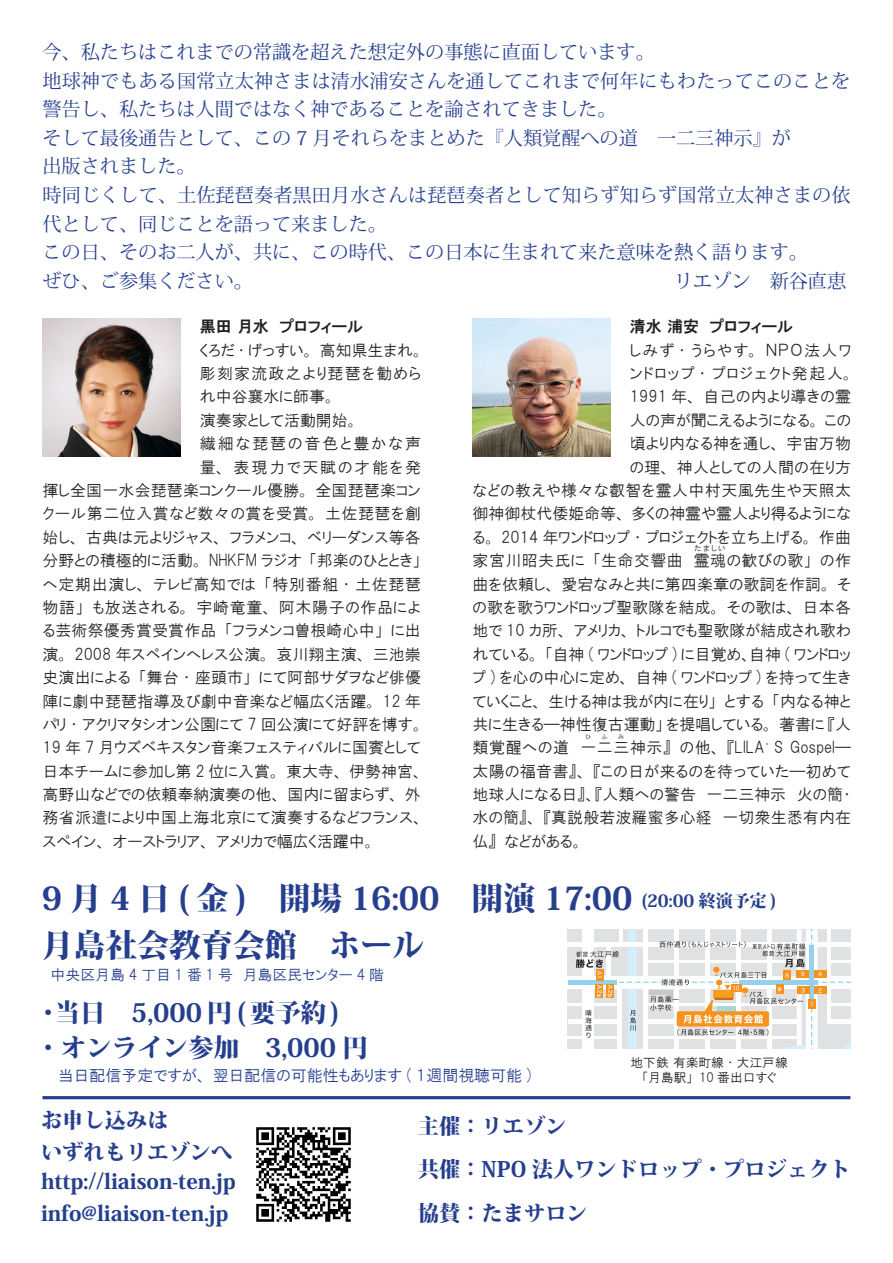
<style>
.page{position:relative;width:893px;height:1263px;background:#fff}
.page>*{position:absolute;margin:0;border:0;box-sizing:border-box;transform-origin:0 0}
.t1{font:800 31.95px "Koz Min Pr 6 N";color:#253f8e}
.t2{font:800 25.5px "Koz Min Pr 6 N";color:#253f8e}
.t3{font:800 21.3px "Koz Min Pr 6 N";color:#253f8e}
.t4{font:19.2px/28.5px "Koz Min Pr 6 N";color:#253f8e}
.t5{font:800 16.95px "Koz Min Pr 6 N";color:#253f8e}
.t6{font:15.9px/23.4px "HGP Gothic M";letter-spacing:.01em;color:#231f20}
.t7{font:15.9px "HGP Gothic M";letter-spacing:.03em;color:#231f20}
.t8{font:15.9px/23.4px "HGP Gothic M";letter-spacing:.04em;color:#231f20}
.t9{font:15.9px "HGP Gothic M";color:#253f8e}
.t10{font:15.9px/23.4px "HGP Gothic M";letter-spacing:.125em;color:#231f20;text-align:right}
.t11{font:15.9px "HGP Gothic M";letter-spacing:.035em;color:#231f20}
.t12{font:15.9px "HGP Gothic E";color:#231f20}
.t13{font:15.9px "HGP Gothic M";letter-spacing:.1em;color:#231f20}
.t14{font:15.9px "HGP Gothic M";letter-spacing:.095em;color:#231f20}
.t15{font:15.9px "HGP Gothic M";letter-spacing:.045em;color:#231f20}
.t16{font:14.85px "HGP Gothic M";color:#253f8e}
.t17{font:12.75px "HGP Gothic M";color:#231f20}
.t18{font:9.6px "HGP Gothic M";color:#231f20}
.t19{font:7.95px "HGP Gothic M";color:#231f20}
.t20{font:6.45px "HGP Gothic M";color:#231f20}
.t21{font:5.7px "HGP Soei Kakugothic UB";color:#fff}
.t22{font:5.1px "HGP Soei Kakugothic UB";color:#fff}
</style>
<div class="page">
<img style="left:43px;top:319px;width:138px;height:138px">
<img style="left:473px;top:319px;width:138px;height:138px">
<img style="left:256px;top:1127px;width:95px;height:95px">
<hr style="left:42px;top:1096px;width:808px;height:3px;background:#253f8e">
<div style="left:567px;top:929px;width:61px;height:120px;background:#e0e1e2"></div>
<hr style="left:568px;top:942px;width:283px;height:4px;background:#fff">
<hr style="left:568px;top:1002px;width:51px;height:3px;background:#fff">
<hr style="left:568px;top:1036px;width:51px;height:3px;background:#fff">
<hr style="left:568px;top:1019px;width:51px;height:4px;background:#fff">
<hr style="left:568px;top:980px;width:48px;height:4px;background:#95d1ec">
<svg style="left:576px;top:929px;width:275px;height:120px"></svg>
<p class="t4" style="left:43px;top:38px;width:614px">今、私たちはこれまでの常識を超えた想定外の事態に直面しています。</p>
<p class="t4" style="left:43px;top:67px;width:809px">地球神でもある国常立太神さまは清水浦安さんを通してこれまで何年にもわたってこのことを警告し、私たちは人間ではなく神であることを諭されてきました。</p>
<p class="t4" style="left:43px;top:124px;width:750px">そして最後通告として、この 7 月それらをまとめた『人類覚醒への道　一二三神示』が</p>
<p class="t4" style="left:43px;top:153px;width:155px">出版されました。</p>
<p class="t4" style="left:43px;top:181px;width:810px">時同じくして、土佐琵琶奏者黒田月水さんは琵琶奏者として知らず知らず国常立太神さまの依代として、同じことを語って来ました。</p>
<p class="t4" style="left:43px;top:238px;width:767px">この日、そのお二人が、共に、この時代、この日本に生まれて来た意味を熱く語ります。</p>
<p class="t12" style="left:200px;top:319px;width:165px">黒田月水　プロフィール</p>
<p class="t6" style="left:200px;top:338px;width:225px">くろだ・げっすい。高知県生まれ。彫刻家流政之より琵琶を勧められ中谷襄水に師事。</p>
<p class="t6" style="left:200px;top:408px;width:160px">演奏家として活動開始。</p>
<p class="t10" style="left:200px;top:432px;width:223px">繊細な琵琶の音色と豊かな声表現力で天賦の才能を発</p>
<p class="t6" style="left:200px;top:455px;width:28px">量、</p>
<p class="t6" style="left:43px;top:478px;width:380px">揮し全国一水会琵琶楽コンクール優勝。全国琵琶楽コン</p>
<p class="t11" style="left:43px;top:506px;width:380px">クール第二位入賞など数々の賞を受賞。土佐琵琶を創</p>
<p class="t6" style="left:43px;top:525px;width:380px">始し、古典は元よりジャス、フラメンコ、ベリーダンス等各</p>
<p class="t6" style="left:43px;top:549px;width:380px">分野との積極的に活動。 NHKFM ラジオ「邦楽のひととき「</p>
<p class="t15" style="left:264px;top:576px;width:159px">「特別番組・土佐琵琶</p>
<p class="t8" style="left:92px;top:572px;width:330px;text-indent:-50px">へ定期出演し、テレビ高知では<br>も放送される。宇崎竜童、阿木陽子の作品によ</p>
<p class="t6" style="left:43px;top:595px;width:43px">物語」</p>
<p class="t6" style="left:43px;top:619px;width:175px">る芸術祭優秀賞受賞作品</p>
<p class="t6" style="left:43px;top:642px;width:380px">演。 2008 年スペインへレス公演。哀川翔主演、三池崇</p>
<p class="t6" style="left:259px;top:666px;width:163px">にて阿部サダヲなど俳優</p>
<p class="t6" style="left:224px;top:619px;width:160px">「フラメンコ曽根崎心中」</p>
<p class="t6" style="left:391px;top:619px;width:31px">に出</p>
<p class="t6" style="left:43px;top:666px;width:383px">史演出による<br>陣に劇中琵琶指導及び劇中音楽など幅広く活躍。 12 年パリ・アクリマタシオン公園にて 7 回公演にて好評を博す。<br>19 年 7 月ウズベキスタン音楽フェスティバルに国賓として日本チームに参加し第 2 位に入賞。東大寺、伊勢神宮、高野山などでの依頼奉納演奏の他、国内に留まらず、外務省派遣により中国上海北京にて演奏するなどフランス、スペイン、オーストラリア、アメリカで幅広く活躍中。</p>
<p class="t6" style="left:139px;top:666px;width:114px">「舞台・座頭市」</p>
<p class="t12" style="left:630px;top:319px;width:165px">清水浦安　プロフィール</p>
<p class="t14" style="left:630px;top:342px;width:223px">しみず・うらやす。ＮＰＯ法人ワ</p>
<p class="t13" style="left:630px;top:365px;width:225px">ンドロップ・プロジェクト発起人。</p>
<p class="t6" style="left:630px;top:385px;width:223px">1991 年、自己の内より導きの霊</p>
<p class="t6" style="left:630px;top:408px;width:223px">人の声が聞こえるようになる。この</p>
<p class="t6" style="left:630px;top:432px;width:223px">頃より内なる神を通し、宇宙万物</p>
<p class="t6" style="left:630px;top:455px;width:223px">の理、神人としての人間の在り方</p>
<p class="t7" style="left:473px;top:482px;width:380px">などの教えや様々な叡智を霊人中村天風先生や天照太</p>
<p class="t6" style="left:473px;top:502px;width:380px">御神御杖代倭姫命等、多くの神霊や霊人より得るようにな</p>
<p class="t6" style="left:473px;top:525px;width:380px">る。 2014 年ワンドロップ・プロジェクトを立ち上げる。作曲</p>
<p class="t7" style="left:593px;top:552px;width:221px">「生命交響曲　霊魂の歓びの歌」</p>
<p class="t19" style="left:695px;top:544px;width:32px">たましい</p>
<p class="t6" style="left:473px;top:549px;width:380px;text-align:right">の作<br>曲を依頼し、愛宕なみと共に第四楽章の歌詞を作詞。その歌を歌うワンドロップ聖歌隊を結成。その歌は、日本各地で 10 カ所、アメリカ、トルコでも聖歌隊が結成され歌わ自神 ( ワンドロッ</p>
<p class="t7" style="left:473px;top:552px;width:114px">家宮川昭夫氏に</p>
<p class="t6" style="left:473px;top:642px;width:281px">れている。「自神 ( ワンドロップ ) に目覚め、</p>
<p class="t6" style="left:473px;top:666px;width:380px">プ ) を心の中心に定め、自神 ( ワンドロップ ) を持って生き</p>
<p class="t6" style="left:772px;top:689px;width:81px">「内なる神と</p>
<p class="t6" style="left:473px;top:689px;width:380px">ていくこと、生ける神は我が内に在り」<br>共に生きる―神性復古運動」を提唱している。著書に 人『類覚醒への道　一二三神示』</p>
<p class="t6" style="left:725px;top:689px;width:41px">とする</p>
<p class="t20" style="left:585px;top:733px;width:7px">ひ</p>
<p class="t20" style="left:602px;top:733px;width:8px">ふ</p>
<p class="t20" style="left:618px;top:733px;width:8px">み</p>
<p class="t6" style="left:680px;top:736px;width:86px">の他、『LILA</p>
<p class="t6" style="left:473px;top:759px;width:380px">太陽の福音書』、『この日が来るのを待っていた―初めて</p>
<p class="t6" style="left:473px;top:782px;width:380px">地球人になる日』、『人類への警告　一二三神示　火の簡・</p>
<p class="t6" style="left:473px;top:806px;width:380px">水の簡』、『真説般若波羅蜜多心経　一切衆生悉有内在</p>
<p class="t6" style="left:504px;top:829px;width:80px">などがある。</p>
<p class="t6" style="left:774px;top:736px;width:78px">S Gospel―</p>
<p class="t18" style="left:765px;top:743px;width:6px">’</p>
<p class="t6" style="left:473px;top:829px;width:25px">仏』</p>
<p class="t1" style="left:42px;top:880px;width:592px">9 月 4 日 金( )　開場 16:00　開演 17:00</p>
<p class="t1" style="left:42px;top:928px;width:384px">月島社会教育会館　ホール</p>
<p class="t16" style="left:51px;top:967px;width:335px">中央区月島 4 丁目 1 番 1 号　月島区民センター 4 階</p>
<p class="t21" style="left:602px;top:994px;width:4px;rotate:90deg">a</p>
<p class="t21" style="left:613px;top:994px;width:5px;rotate:90deg">b</p>
<p class="t5" style="left:641px;top:891px;width:136px">(20:00 終演予定 (</p>
<p class="t22" style="left:778px;top:987px;width:5px">９</p>
<p class="t2" style="left:55px;top:998px;width:286px">当日　5,000 円 ( 要予約 (</p>
<p class="t2" style="left:35px;top:998px;width:27px">・</p>
<p class="t2" style="left:35px;top:1033px;width:334px">・オンライン参加　3,000 円</p>
<p class="t9" style="left:58px;top:1067px;width:475px">当日配信予定ですが、翌日配信の可能性もあります １( 週間視聴可能 (</p>
<p class="t17" style="left:630px;top:1056px;width:159px">地下鉄有楽町線・大江戸線</p>
<p class="t17" style="left:699px;top:1070px;width:79px">10 番出口すぐ</p>
<p class="t17" style="left:642px;top:1070px;width:53px">「月島駅」</p>
<p class="t3" style="left:41px;top:1109px;width:129px">お申し込みは</p>
<p class="t3" style="left:41px;top:1140px;width:193px">いずれもリエゾンへ</p>
<p class="t3" style="left:41px;top:1169px;width:196px">http://liaison-ten j p.</p>
<p class="t3" style="left:41px;top:1201px;width:189px">info@liaison-ten j p.</p>
<p class="t3" style="left:418px;top:1114px;width:150px">主催：リエゾン</p>
<p class="t3" style="left:418px;top:1157px;width:434px">共催：NPO 法人ワンドロップ・プロジェクト</p>
<p class="t3" style="left:418px;top:1201px;width:172px">協賛：たまサロン</p>
</div>
